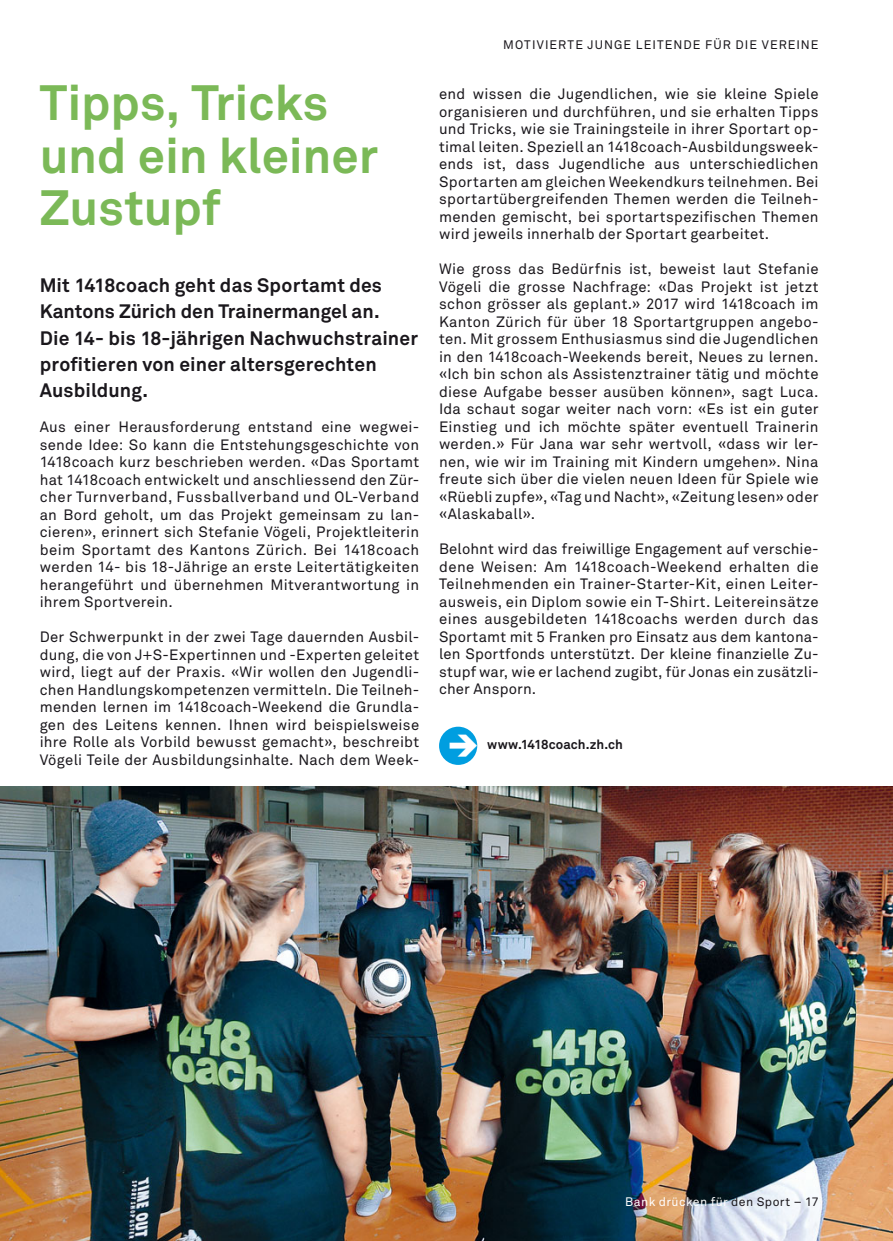
<style>
.page{position:relative;width:893px;height:1241px;background:#fff}
.page>*{position:absolute;margin:0;border:0;box-sizing:border-box;transform-origin:0 0}
.t1{font:700 49px/52.5px "Akkurat Office";color:#7bb957}
.t2{font:700 19.25px/26.2px "Akkurat Office";letter-spacing:.01em;color:#1a171c}
.t3{font:14.88px/17.5px "Akkurat Office";letter-spacing:.02em;color:#1a171c;text-align:justify}
.t4{font:700 13.12px "Akkurat Office";letter-spacing:.005em;color:#1a171c}
.t5{font:12.25px "Akkurat Office";letter-spacing:.085em;color:#1a171c}
.t6{font:12.25px "Akkurat Office";letter-spacing:.03em;color:#fff}
.s1{color:#1a171c}
</style>
<div class="page">
<img style="left:0;top:786px;width:893px;height:454px">
<div style="left:439px;top:726px;width:38px;height:38px;background:#009ee0;border-radius:50%"></div>
<svg style="left:447px;top:730px;width:30px;height:30px"></svg>
<h1 class="t1" style="left:40px;top:82px;width:340px">Tipps, Tricks und ein kleiner<br>Zustupf</h1>
<p class="t2" style="left:40px;top:274px;width:380px">Mit 1418coach geht das Sportamt des Kantons Zürich den Trainermangel an.<br>Die 14- bis 18-jährigen Nach wuchstrainer profitieren von einer alters gerechten Ausbildung.</p>
<p class="t3" style="left:40px;top:420px;width:381px">Aus einer Herausforderung entstand eine wegwei&shy;sende Idee: So kann die Entstehungsgeschichte von 1418coach kurz beschrieben werden. «Das Sportamt hat 1418coach entwickelt und anschliessend den Zür&shy;cher Turnverband, Fussballverband und OL-Verband an Bord geholt, um das Projekt gemeinsam zu lan&shy;cieren», erinnert sich Stefanie Vögeli, Projektleiterin beim Sportamt des Kantons Zürich. Bei 1418coach werden 14- bis 18-Jährige an erste Leitertätigkeiten herangeführt und übernehmen Mitverantwortung in ihrem Sportverein.</p>
<p class="t3" style="left:40px;top:630px;width:381px">Der Schwerpunkt in der zwei Tage dauernden Ausbil&shy;dung, die von J+S-Expertinnen und -Experten geleitet wird, liegt auf der Praxis. «Wir wollen den Jugendli&shy;chen Handlungskompetenzen vermitteln. Die Teilneh&shy;menden lernen im 1418coach-Weekend die Grundla&shy;gen des Leitens kennen. Ihnen wird beispielsweise ihre Rolle als Vorbild bewusst gemacht», beschreibt Vögeli Teile der Ausbildungsinhalte. Nach dem Week-</p>
<p class="t5" style="left:503px;top:41px;width:317px">MOTIVIERTE JUNGE LEITENDE FÜR DIE VEREINE</p>
<p class="t3" style="left:439px;top:87px;width:381px">end wissen die Jugendlichen, wie sie kleine Spiele organisieren und durchführen, und sie erhalten Tipps und Tricks, wie sie Trainingsteile in ihrer Sportart op&shy;timal leiten. Speziell an 1418coach-Ausbildungsweek&shy;ends ist, dass Jugendliche aus unterschiedlichen Sportarten am gleichen Weekendkurs teilnehmen. Bei sportartübergreifenden Themen werden die Teilneh&shy;menden gemischt, bei sportartspezifischen Themen wird jeweils innerhalb der Sportart gearbeitet.</p>
<p class="t3" style="left:439px;top:262px;width:381px">Wie gross das Bedürfnis ist, beweist laut Stefanie Vögeli die grosse Nachfrage: «Das Projekt ist jetzt schon grösser als geplant.» 2017 wird 1418coach im Kanton Zürich für über 18 Sportartgruppen angebo&shy;ten. Mit grossem Enthusiasmus sind die Jugendlichen in den 1418coach-Weekends bereit, Neues zu lernen. «Ich bin schon als Assistenztrainer tätig und möchte diese Aufgabe besser ausüben können», sagt Luca.<br>Ida schaut sogar weiter nach vorn: «Es ist ein guter Einstieg und ich möchte später eventuell Trainerin werden.» Für Jana war sehr wertvoll, «dass wir ler&shy;nen, wie wir im Training mit Kindern umgehen». Nina freute sich über die vielen neuen Ideen für Spiele wie «Rüebli zupfe», «Tag und Nacht», «Zeitung lesen» oder «Alaskaball».</p>
<p class="t3" style="left:439px;top:542px;width:381px">Belohnt wird das freiwillige Engagement auf verschie&shy;dene Weisen: Am 1418coach-Weekend erhalten die Teilnehmenden ein Trainer-Starter-Kit, einen Leiter&shy;ausweis, ein Diplom sowie ein T-Shirt. Leitereinsätze eines ausgebildeten 1418coachs werden durch das Sportamt mit 5 Franken pro Einsatz aus dem kantona&shy;len Sportfonds unterstützt. Der kleine finanzielle Zu&shy;stupf war, wie er lachend zugibt, für Jonas ein zusätzli&shy;cher Ansporn.</p>
<p class="t4" style="left:487px;top:739px;width:137px">www.1418coach.zh.ch</p>
<p class="t6" style="left:625px;top:1196px;width:195px">Bank drücken für <span class="s1">den Sport – 17</span></p>
</div>
